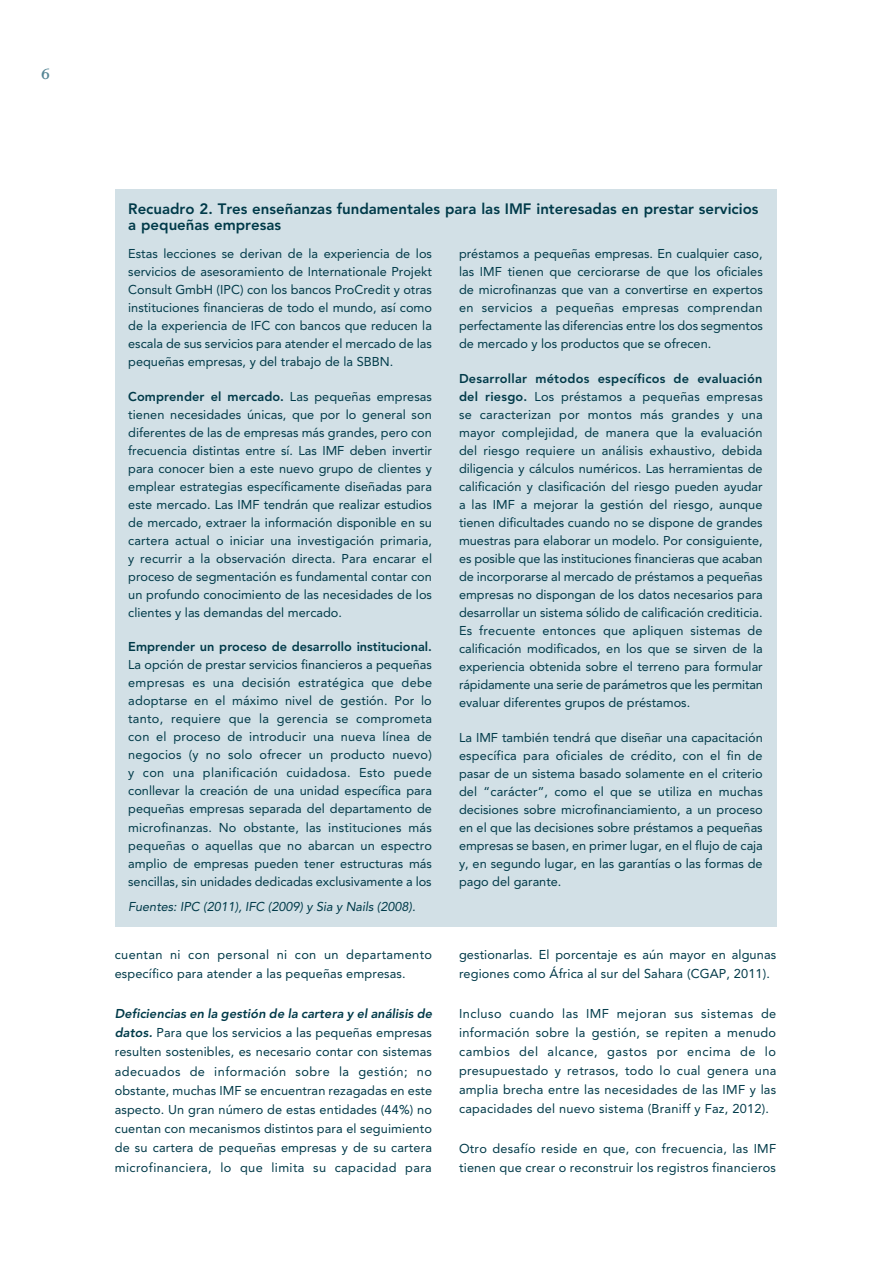
<style>
.page{position:relative;width:891px;height:1263px;background:#fff}
.page>*{position:absolute;margin:0;border:0;box-sizing:border-box;transform-origin:0 0}
.t1{font:700 18px "Weiss Std";color:#548594}
.Box_title{font:800 15px/16.5px "Avenir LT Std";color:#003a49}
.Box_text{font:12.75px/18px "Avenir LT Std";color:#003a49;text-align:justify}
.body_text{font:12.75px/19.2px "Avenir LT Std";letter-spacing:.02em;color:#003a49}
.Box_text-2{font:italic 12.75px "Avenir LT Std";letter-spacing:-.005em;color:#003a49}
.s1{font-weight:800}
.s2{font-weight:800;font-style:italic}
</style>
<div class="page">
<div style="left:115px;top:189px;width:661px;height:737px;background:#d2e0e6"></div>
<h1 class="t1" style="left:40px;top:62px;width:12px">6</h1>
<p class="Box_title" style="left:128px;top:200px;width:632px">Recuadro 2. Tres enseñanzas fundamentales para las IMF interesadas en prestar servicios a pequeñas empresas</p>
<p class="Box_text" style="left:128px;top:245px;width:305px">Estas lecciones se derivan de la experiencia de los servicios de asesoramiento de Internationale Projekt Consult GmbH (IPC) con los bancos ProCredit y otras instituciones financieras de todo el mundo, así como de la experiencia de IFC con bancos que reducen la escala de sus servicios para atender el mercado de las pequeñas empresas, y del trabajo de la SBBN.</p>
<p class="Box_text" style="left:128px;top:387px;width:305px"><span class="s1">Comprender el mercado.</span> Las pequeñas empresas tienen necesidades únicas, que por lo general son diferentes de las de empresas más grandes, pero con frecuencia distintas entre sí. Las IMF deben invertir para conocer bien a este nuevo grupo de clientes y emplear estrategias específicamente diseñadas para este mercado. Las IMF tendrán que realizar estudios de mercado, extraer la información disponible en su cartera actual o iniciar una investigación primaria, y recurrir a la observación directa. Para encarar el proceso de segmentación es fundamental contar con un profundo conocimiento de las necesidades de los clientes y las demandas del mercado.</p>
<p class="Box_text" style="left:128px;top:638px;width:305px"><span class="s1">Emprender un proceso de desarrollo institucional.<br></span>La opción de prestar servicios financieros a pequeñas empresas es una decisión estratégica que debe adoptarse en el máximo nivel de gestión. Por lo tanto, requiere que la gerencia se comprometa con el proceso de introducir una nueva línea de negocios (y no solo ofrecer un producto nuevo) y con una planificación cuidadosa. Esto puede conllevar la creación de una unidad específica para pequeñas empresas separada del departamento de microfinanzas. No obstante, las instituciones más pequeñas o aquellas que no abarcan un espectro amplio de empresas pueden tener estructuras más sencillas, sin unidades dedicadas exclusivamente a los</p>
<p class="Box_text-2" style="left:128px;top:899px;width:289px">Fuentes: IPC (2011), IFC (2009) y Sia y Nails (2008).</p>
<p class="body_text" style="left:115px;top:944px;width:319px">cuentan ni con personal ni con un departamento específico para atender a las pequeñas empresas.</p>
<p class="body_text" style="left:115px;top:1003px;width:319px;text-align:justify"><span class="s2">Deficiencias en la gestión de la cartera y el análisis de datos.</span> Para que los servicios a las pequeñas empresas resulten sostenibles, es necesario contar con sistemas adecuados de información sobre la gestión; no obstante, muchas IMF se encuentran rezagadas en este aspecto. Un gran número de estas entidades (44%) no cuentan con mecanismos distintos para el seguimiento de su cartera de pequeñas empresas y de su cartera microfinanciera, lo que limita su capacidad para</p>
<p class="Box_text" style="left:459px;top:245px;width:305px">préstamos a pequeñas empresas. En cualquier caso, las IMF tienen que cerciorarse de que los oficiales de microfinanzas que van a convertirse en expertos en servicios a pequeñas empresas comprendan perfectamente las diferencias entre los dos segmentos de mercado y los productos que se ofrecen.</p>
<p class="Box_text" style="left:459px;top:369px;width:305px"><span class="s1">Desarrollar métodos específicos de evaluación del riesgo.</span> Los préstamos a pequeñas empresas se caracterizan por montos más grandes y una mayor complejidad, de manera que la evaluación del riesgo requiere un análisis exhaustivo, debida diligencia y cálculos numéricos. Las herramientas de calificación y clasificación del riesgo pueden ayudar a las IMF a mejorar la gestión del riesgo, aunque tienen dificultades cuando no se dispone de grandes muestras para elaborar un modelo. Por consiguiente, es posible que las instituciones financieras que acaban de incorporarse al mercado de préstamos a pequeñas empresas no dispongan de los datos necesarios para desarrollar un sistema sólido de calificación crediticia.<br>Es frecuente entonces que apliquen sistemas de calificación modificados, en los que se sirven de la experiencia obtenida sobre el terreno para formular rápidamente una serie de parámetros que les permitan evaluar diferentes grupos de préstamos.</p>
<p class="Box_text" style="left:459px;top:728px;width:305px">La IMF también tendrá que diseñar una capacitación específica para oficiales de crédito, con el fin de pasar de un sistema basado solamente en el criterio del “carácter”, como el que se utiliza en muchas decisiones sobre microfinanciamiento, a un proceso en el que las decisiones sobre préstamos a pequeñas empresas se basen, en primer lugar, en el flujo de caja y, en segundo lugar, en las garantías o las formas de pago del garante.</p>
<p class="body_text" style="left:459px;top:944px;width:319px">gestionarlas. El porcentaje es aún mayor en algunas regiones como África al sur del Sahara (CGAP, 2011).</p>
<p class="body_text" style="left:459px;top:1003px;width:319px;text-align:justify">Incluso cuando las IMF mejoran sus sistemas de información sobre la gestión, se repiten a menudo cambios del alcance, gastos por encima de lo presupuestado y retrasos, todo lo cual genera una amplia brecha entre las necesidades de las IMF y las capacidades del nuevo sistema (Braniff y Faz, 2012).</p>
<p class="body_text" style="left:459px;top:1138px;width:319px">Otro desafío reside en que, con frecuencia, las IMF tienen que crear o reconstruir los registros financieros</p>
</div>
